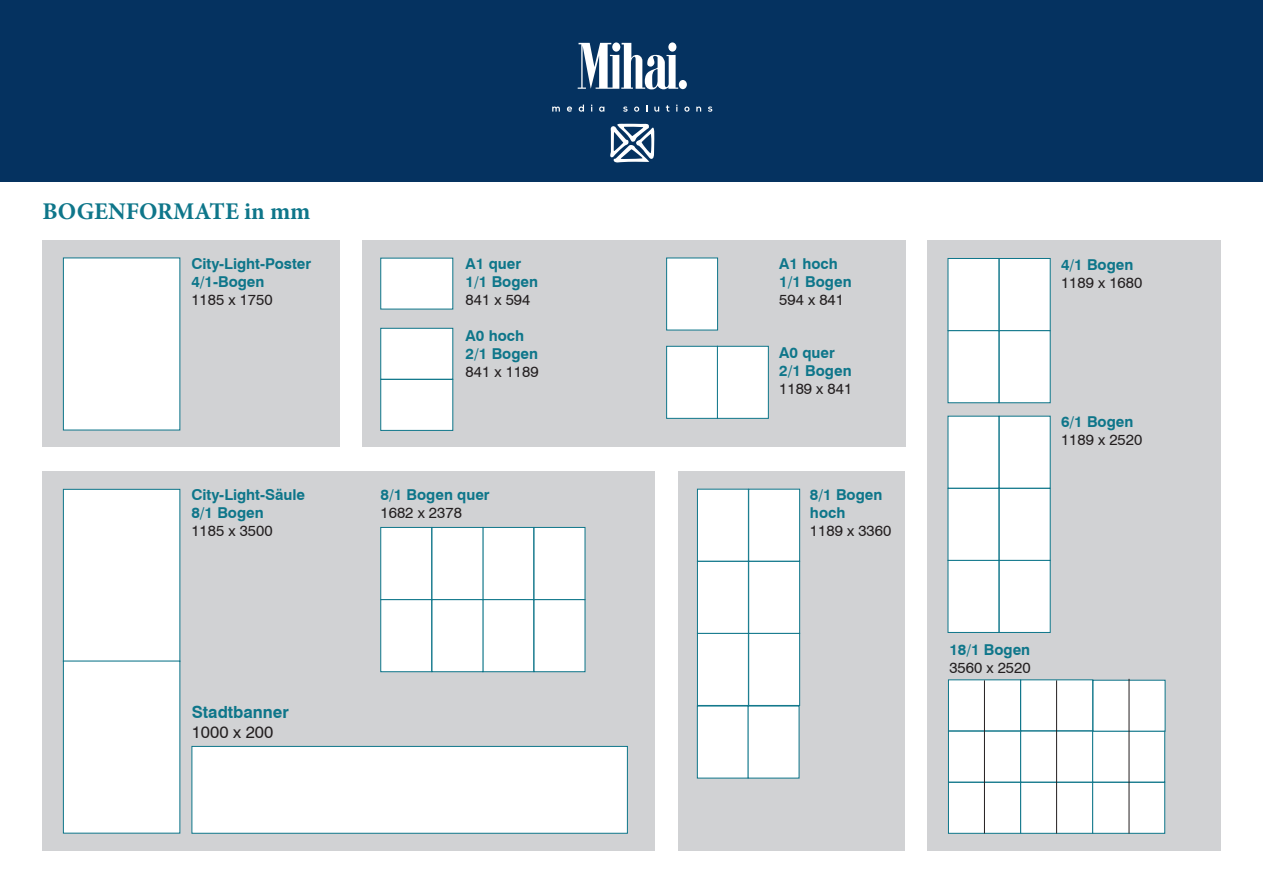
<style>
.page{position:relative;width:1263px;height:893px;background:#fff}
.page>*{position:absolute;margin:0;border:0;box-sizing:border-box;transform-origin:0 0}
.t1{font:700 24px "Minion Pro";color:#0e768a}
.t2{font:700 16.8px "Swiss 721 BT";color:#0e768a}
.t3{font:16.8px "Swiss 721 BT";color:#231f20}
.t4{font:700 15px/18px "Swiss 721 BT";color:#0e768a}
.t5{font:15px "Swiss 721 BT";color:#231f20}
</style>
<div class="page">
<div style="left:0;top:0;width:1263px;height:181px;background:#053260"></div>
<div style="left:679px;top:80px;width:8px;height:9px;background:#fff;border-radius:50%"></div>
<svg style="left:578px;top:43px;width:100px;height:46px"></svg>
<svg style="left:610px;top:123px;width:45px;height:39px"></svg>
<svg style="left:552px;top:107px;width:8px;height:5px"></svg>
<svg style="left:567px;top:106px;width:5px;height:6px"></svg>
<svg style="left:579px;top:105px;width:5px;height:7px"></svg>
<svg style="left:599px;top:107px;width:5px;height:5px"></svg>
<svg style="left:623px;top:106px;width:5px;height:6px"></svg>
<svg style="left:634px;top:107px;width:5px;height:5px"></svg>
<svg style="left:654px;top:107px;width:5px;height:5px"></svg>
<svg style="left:666px;top:105px;width:3px;height:7px"></svg>
<svg style="left:684px;top:107px;width:5px;height:5px"></svg>
<svg style="left:696px;top:107px;width:5px;height:5px"></svg>
<svg style="left:708px;top:106px;width:4px;height:6px"></svg>
<div style="left:43px;top:240px;width:297px;height:206px;background:#d1d2d4"></div>
<div style="left:362px;top:240px;width:544px;height:206px;background:#d1d2d4"></div>
<div style="left:927px;top:240px;width:293px;height:610px;background:#d1d2d4"></div>
<div style="left:43px;top:471px;width:297px;height:379px;background:#d1d2d4"></div>
<div style="left:678px;top:471px;width:227px;height:379px;background:#d1d2d4"></div>
<div style="left:322px;top:471px;width:333px;height:379px;background:#d1d2d4"></div>
<div style="left:63px;top:258px;width:117px;height:172px;background:#fff;border:1px solid #0e768a"></div>
<div style="left:666px;top:258px;width:52px;height:72px;background:#fff;border:1px solid #0e768a"></div>
<div style="left:666px;top:346px;width:52px;height:72px;background:#fff;border:1px solid #0e768a"></div>
<div style="left:717px;top:346px;width:51px;height:72px;background:#fff;border:1px solid #0e768a"></div>
<div style="left:948px;top:258px;width:51px;height:73px;background:#fff;border:1px solid #0e768a"></div>
<div style="left:948px;top:331px;width:51px;height:72px;background:#fff"></div>
<div style="left:999px;top:258px;width:51px;height:73px;background:#fff;border:1px solid #0e768a"></div>
<div style="left:999px;top:331px;width:51px;height:72px;background:#fff;border:1px solid #0e768a"></div>
<div style="left:948px;top:416px;width:51px;height:72px;background:#fff"></div>
<div style="left:948px;top:488px;width:51px;height:73px;background:#fff"></div>
<div style="left:948px;top:560px;width:51px;height:73px;background:#fff;border:1px solid #0e768a"></div>
<div style="left:999px;top:416px;width:51px;height:72px;background:#fff;border:1px solid #0e768a"></div>
<div style="left:999px;top:488px;width:51px;height:73px;background:#fff;border:1px solid #0e768a"></div>
<div style="left:999px;top:560px;width:51px;height:73px;background:#fff;border:1px solid #0e768a"></div>
<div style="left:1020px;top:680px;width:73px;height:51px;background:#fff;border:1px solid #0e768a"></div>
<div style="left:948px;top:782px;width:73px;height:51px;background:#fff;border:1px solid #0e768a"></div>
<div style="left:1020px;top:782px;width:73px;height:51px;background:#fff;border:1px solid #0e768a"></div>
<div style="left:1092px;top:782px;width:73px;height:51px;background:#fff;border:1px solid #0e768a"></div>
<div style="left:948px;top:731px;width:73px;height:51px;background:#fff"></div>
<div style="left:948px;top:680px;width:73px;height:51px;background:#fff;border:1px solid #0e768a"></div>
<div style="left:1020px;top:731px;width:73px;height:51px;background:#fff"></div>
<div style="left:1092px;top:731px;width:73px;height:51px;background:#fff;border:1px solid #0e768a"></div>
<div style="left:1093px;top:680px;width:72px;height:51px;background:#fff"></div>
<div style="left:63px;top:489px;width:117px;height:173px;background:#fff;border:1px solid #0e768a"></div>
<div style="left:63px;top:661px;width:117px;height:172px;background:#fff;border:1px solid #0e768a"></div>
<div style="left:381px;top:258px;width:72px;height:51px;background:#fff"></div>
<div style="left:381px;top:328px;width:72px;height:51px;background:#fff;border:1px solid #0e768a"></div>
<div style="left:381px;top:379px;width:72px;height:52px;background:#fff;border:1px solid #0e768a"></div>
<div style="left:697px;top:706px;width:51px;height:72px;background:#fff;border:1px solid #0e768a"></div>
<div style="left:748px;top:706px;width:51px;height:72px;background:#fff"></div>
<div style="left:697px;top:489px;width:51px;height:72px;background:#fff;border:1px solid #0e768a"></div>
<div style="left:697px;top:561px;width:51px;height:73px;background:#fff;border:1px solid #0e768a"></div>
<div style="left:697px;top:633px;width:51px;height:73px;background:#fff;border:1px solid #0e768a"></div>
<div style="left:748px;top:489px;width:52px;height:72px;background:#fff;border:1px solid #0e768a"></div>
<div style="left:748px;top:561px;width:52px;height:73px;background:#fff;border:1px solid #0e768a"></div>
<div style="left:748px;top:633px;width:52px;height:73px;background:#fff;border:1px solid #0e768a"></div>
<div style="left:381px;top:527px;width:51px;height:73px;background:#fff;border:1px solid #0e768a"></div>
<div style="left:483px;top:527px;width:51px;height:73px;background:#fff;border:1px solid #0e768a"></div>
<div style="left:381px;top:599px;width:51px;height:73px;background:#fff;border:1px solid #0e768a"></div>
<div style="left:483px;top:599px;width:51px;height:73px;background:#fff;border:1px solid #0e768a"></div>
<div style="left:432px;top:527px;width:51px;height:73px;background:#fff"></div>
<div style="left:534px;top:527px;width:51px;height:73px;background:#fff"></div>
<div style="left:432px;top:599px;width:51px;height:73px;background:#fff;border:1px solid #0e768a"></div>
<div style="left:534px;top:599px;width:51px;height:73px;background:#fff;border:1px solid #0e768a"></div>
<div style="left:192px;top:746px;width:435px;height:87px;background:#fff;border:1px solid #0e768a"></div>
<hr style="left:984px;top:680px;width:1px;height:153px;background:#231f20">
<hr style="left:1056px;top:680px;width:1px;height:153px;background:#231f20">
<hr style="left:1129px;top:679px;width:1px;height:154px;background:#231f20">
<h1 class="t1" style="left:43px;top:194px;width:269px">BOGENFORMATE in mm</h1>
<p class="t4" style="left:191px;top:255px;width:121px">City-Light-Poster<br>4/1-Bogen</p>
<p class="t5" style="left:191px;top:291px;width:83px">1185 x 1750</p>
<p class="t4" style="left:191px;top:486px;width:115px">City-Light-Säule<br>8/1 Bogen</p>
<p class="t5" style="left:191px;top:522px;width:83px">1185 x 3500</p>
<p class="t2" style="left:192px;top:702px;width:99px">Stadtbanner</p>
<p class="t3" style="left:192px;top:722px;width:83px">1000 x 200</p>
<p class="t4" style="left:466px;top:255px;width:74px">A1 quer<br>1/1 Bogen</p>
<p class="t5" style="left:466px;top:291px;width:66px">841 x 594</p>
<p class="t4" style="left:466px;top:326px;width:74px">A0 hoch<br>2/1 Bogen</p>
<p class="t5" style="left:466px;top:362px;width:75px">841 x 1189</p>
<p class="t4" style="left:381px;top:486px;width:111px">8/1 Bogen quer</p>
<p class="t5" style="left:381px;top:504px;width:83px">1682 x 2378</p>
<p class="t4" style="left:779px;top:255px;width:74px">A1 hoch<br>1/1 Bogen</p>
<p class="t5" style="left:779px;top:291px;width:66px">594 x 841</p>
<p class="t4" style="left:779px;top:343px;width:74px">A0 quer<br>2/1 Bogen</p>
<p class="t5" style="left:779px;top:379px;width:75px">1189 x 841</p>
<p class="t4" style="left:810px;top:486px;width:74px">8/1 Bogen hoch</p>
<p class="t5" style="left:810px;top:522px;width:83px">1189 x 3360</p>
<p class="t4" style="left:1061px;top:255px;width:74px">4/1 Bogen</p>
<p class="t5" style="left:1061px;top:273px;width:83px">1189 x 1680</p>
<p class="t4" style="left:1061px;top:413px;width:74px">6/1 Bogen</p>
<p class="t5" style="left:1061px;top:431px;width:83px">1189 x 2520</p>
<p class="t4" style="left:949px;top:641px;width:82px">18/1 Bogen</p>
<p class="t5" style="left:949px;top:659px;width:83px">3560 x 2520</p>
</div>
